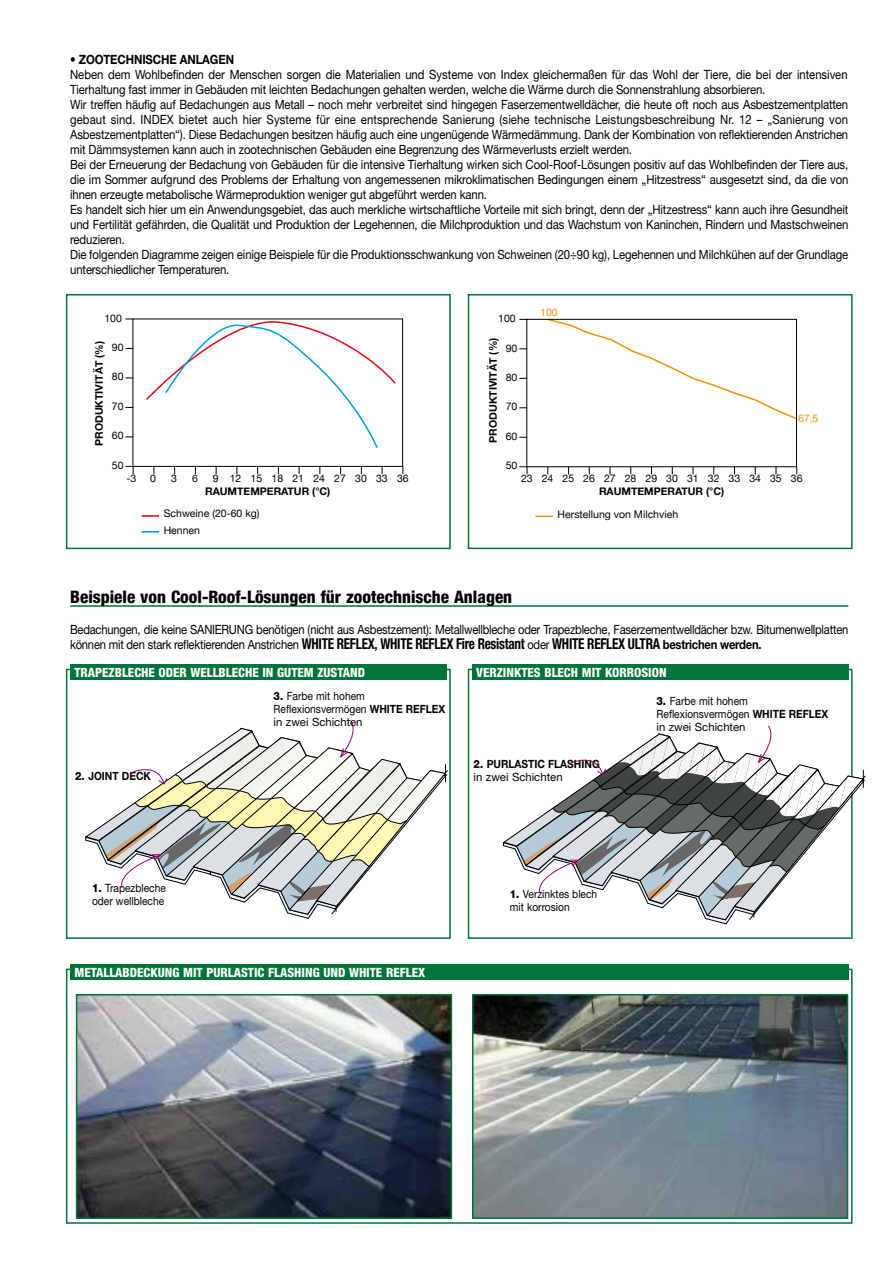
<style>
.page{position:relative;width:893px;height:1263px;background:#fff}
.page>*{position:absolute;margin:0;border:0;box-sizing:border-box;transform-origin:0 0}
.t1{font:800 condensed 17.25px "Helvetica Neue";color:#000}
.t2{font:700 condensed 15px "Helvetica Neue";letter-spacing:-.02em;color:#000;scale:.88 1}
.t3{font:12.75px/15px "Helvetica Neue";letter-spacing:-.01em;color:#000;scale:.89 1}
.t4{font:12.75px "Helvetica Neue";letter-spacing:-.01em;color:#000;scale:.88 1}
.t5{font:800 condensed 12.75px "Helvetica Neue";color:#fff}
.t6{font:700 12.75px "Helvetica Neue";letter-spacing:-.01em;color:#000;scale:.89 1}
.t7{font:11.4px/12.9px "Helvetica Neue";color:#000;scale:.9 1}
.t8{font:700 11.4px/12.9px "Helvetica Neue";color:#000;scale:.9 1}
.t9{font:10.5px/17px "Helvetica Neue";color:#000}
.t10{font:700 10.5px "Helvetica Neue";color:#000}
.t11{font:10.5px "Helvetica Neue";color:#f39200}
.s1{font-weight:400;font-stretch:normal;font-size:12.75px}
.s2{font-stretch:normal;font-size:12.75px}
.s3{font-weight:800}
.s4{font-weight:700}
.s5{font-weight:400}
</style>
<div class="page">
<hr style="left:70px;top:605px;width:778px;height:2px;background:#007439">
<div style="left:133px;top:319px;width:270px;height:148px;border:1px solid #000"></div>
<svg style="left:145px;top:318px;width:252px;height:130px"></svg>
<svg style="left:125px;top:466px;width:9px;height:8px"></svg>
<svg style="left:142px;top:515px;width:17px;height:2px"></svg>
<svg style="left:142px;top:531px;width:17px;height:2px"></svg>
<div style="left:66px;top:294px;width:385px;height:255px;border:2px solid #007439"></div>
<svg style="left:546px;top:318px;width:251px;height:101px"></svg>
<div style="left:527px;top:319px;width:270px;height:148px;border:1px solid #000"></div>
<svg style="left:519px;top:466px;width:9px;height:8px"></svg>
<svg style="left:536px;top:516px;width:17px;height:1px"></svg>
<div style="left:468px;top:294px;width:385px;height:255px;border:2px solid #007439"></div>
<div style="left:66px;top:969px;width:787px;height:255px;background:#fff;border:2px solid #007439"></div>
<img style="left:475px;top:997px;width:370px;height:219px">
<div style="left:472px;top:994px;width:376px;height:225px;border:2px solid #007439"></div>
<img style="left:79px;top:997px;width:370px;height:219px">
<div style="left:76px;top:994px;width:376px;height:225px;border:2px solid #007439"></div>
<div style="left:70px;top:964px;width:778px;height:15px;background:#007439"></div>
<div style="left:66px;top:669px;width:385px;height:270px;background:#fff;border:2px solid #007439"></div>
<svg style="left:85px;top:720px;width:363px;height:199px"></svg>
<div style="left:70px;top:664px;width:376px;height:15px;background:#007439"></div>
<div style="left:468px;top:669px;width:385px;height:270px;background:#fff;border:2px solid #007439"></div>
<svg style="left:503px;top:725px;width:363px;height:200px"></svg>
<div style="left:472px;top:664px;width:376px;height:15px;background:#007439"></div>
<p class="t6" style="left:70px;top:52px;width:186px">• ZOOTECHNISCHE ANLAGEN</p>
<p class="t3" style="left:70px;top:67px;width:876px">Neben dem Wohlbefinden der Menschen sorgen die Materialien und Systeme von Index gleichermaßen für das Wohl der Tiere, die bei der intensiven Tierhaltung fast immer in Gebäuden mit leichten Bedachungen gehalten werden, welche die Wärme durch die Sonnenstrahlung absorbieren.<br>Wir treffen häufig auf Bedachungen aus Metall – noch mehr verbreitet sind hingegen Faserzementwelldächer, die heute oft noch aus Asbestzementplatten gebaut sind. INDEX bietet auch hier Systeme für eine entsprechende Sanierung (siehe technische Leistungsbeschreibung Nr. 12 – „Sanierung von Asbestzementplatten“). Diese Bedachungen besitzen häufig auch eine ungenügende Wärmedämmung. Dank der Kombination von reflektierenden Anstrichen mit Dämmsystemen kann auch in zootechnischen Gebäuden eine Begrenzung des Wärmeverlusts erzielt werden.<br>Bei der Erneuerung der Bedachung von Gebäuden für die intensive Tierhaltung wirken sich Cool-Roof-Lösungen positiv auf das Wohlbefinden der Tiere aus, die im Sommer aufgrund des Problems der Erhaltung von angemessenen mikroklimatischen Bedingungen einem „Hitzestress“ ausgesetzt sind, da die von ihnen erzeugte metabolische Wärmeproduktion weniger gut abgeführt werden kann.<br>Es handelt sich hier um ein Anwendungsgebiet, das auch merkliche wirtschaftliche Vorteile mit sich bringt, denn der „Hitzestress“ kann auch ihre Gesundheit und Fertilität gefährden, die Qualität und Produktion der Legehennen, die Milchproduktion und das Wachstum von Kaninchen, Rindern und Mastschweinen reduzieren.<br>Die folgenden Diagramme zeigen einige Beispiele für die Produktionsschwankung von Schweinen (20÷90 kg), Legehennen und Milchkühen auf der Grundlage unterschiedlicher Temperaturen.</p>
<p class="t9" style="left:104px;top:310px;width:19px">100</p>
<p class="t9" style="left:112px;top:340px;width:13px">90</p>
<p class="t9" style="left:112px;top:369px;width:13px">80</p>
<p class="t9" style="left:112px;top:398px;width:13px">70</p>
<p class="t9" style="left:112px;top:427px;width:13px">60</p>
<p class="t9" style="left:112px;top:457px;width:13px">50</p>
<p class="t10" style="left:91px;top:446px;width:106px;rotate:-90deg">PRODUKTIVITÄT (%)</p>
<p class="t9" style="left:126px;top:470px;width:11px">-3</p>
<p class="t9" style="left:150px;top:470px;width:7px">0</p>
<p class="t9" style="left:171px;top:470px;width:7px">3</p>
<p class="t9" style="left:192px;top:470px;width:7px">6</p>
<p class="t9" style="left:213px;top:470px;width:197px">9 12 15 18 21 24 27 30 33 36</p>
<p class="t10" style="left:205px;top:483px;width:127px">RAUMTEMPERATUR (°C)</p>
<p class="t9" style="left:164px;top:506px;width:97px">Schweine (20-60 kg)<br>Hennen</p>
<p class="t9" style="left:498px;top:310px;width:19px">100</p>
<p class="t9" style="left:506px;top:340px;width:13px">90</p>
<p class="t9" style="left:506px;top:369px;width:13px">80</p>
<p class="t9" style="left:506px;top:398px;width:13px">70</p>
<p class="t9" style="left:506px;top:428px;width:13px">60</p>
<p class="t9" style="left:506px;top:457px;width:13px">50</p>
<p class="t10" style="left:485px;top:443px;width:106px;rotate:-90deg">PRODUKTIVITÄT (%)</p>
<p class="t11" style="left:540px;top:305px;width:19px">100</p>
<p class="t11" style="left:798px;top:411px;width:22px">67,5</p>
<p class="t9" style="left:625px;top:471px;width:179px">28 29 30 31 32 33 34 35 36</p>
<p class="t9" style="left:521px;top:471px;width:96px">23 24 25 26 27</p>
<p class="t9" style="left:558px;top:506px;width:122px">Herstellung von Milchvieh</p>
<p class="t10" style="left:599px;top:483px;width:127px">RAUMTEMPERATUR (°C)</p>
<h1 class="t1" style="left:70px;top:586px;width:444px">Beispiele von Cool-Roof-Lösungen für zootechnische Anlagen</h1>
<p class="t4" style="left:70px;top:622px;width:886px">Bedachungen, die keine SANIERUNG benötigen (nicht aus Asbestzement): Metallwellbleche oder Trapezbleche, Faserzementwelldächer bzw. Bitumenwellplatten</p>
<p class="t2" style="left:70px;top:635px;width:787px"><span class="s1">können mit den stark reflektierenden Anstrichen</span> WHITE REFLEX<span class="s2">,</span> WHITE REFLEX Fire Resistant <span class="s1">oder</span> WHITE REFLEX ULTRA <span class="s2">bestrichen werden.</span></p>
<p class="t5" style="left:74px;top:665px;width:292px">TRAPEZBLECHE ODER WELLBLECHE IN GUTEM ZUSTAND</p>
<p class="t8" style="left:75px;top:769px;width:86px"><span class="s3">2.</span> JOINT DECK</p>
<p class="t7" style="left:274px;top:689px;width:192px"><span class="s3">3.</span> Farbe mit hohem<br>Reflexionsvermögen <span class="s4">WHITE REFLEX </span>in zwei Schichten</p>
<p class="t5" style="left:476px;top:665px;width:192px">VERZINKTES BLECH MIT KORROSION</p>
<p class="t8" style="left:474px;top:757px;width:142px"><span class="s3">2.</span> PURLASTIC FLASHING <span class="s5">in zwei Schichten</span></p>
<p class="t7" style="left:657px;top:695px;width:192px"><span class="s3">3.</span> Farbe mit hohem<br>Reflexionsvermögen <span class="s4">WHITE REFLEX </span>in zwei Schichten</p>
<p class="t7" style="left:92px;top:882px;width:84px"><span class="s3">1.</span> Trapezbleche oder wellbleche</p>
<p class="t5" style="left:74px;top:964px;width:352px">METALLABDECKUNG MIT PURLASTIC FLASHING UND WHITE REFLEX</p>
<p class="t7" style="left:510px;top:887px;width:99px"><span class="s3">1.</span> Verzinktes blech mit korrosion</p>
</div>
